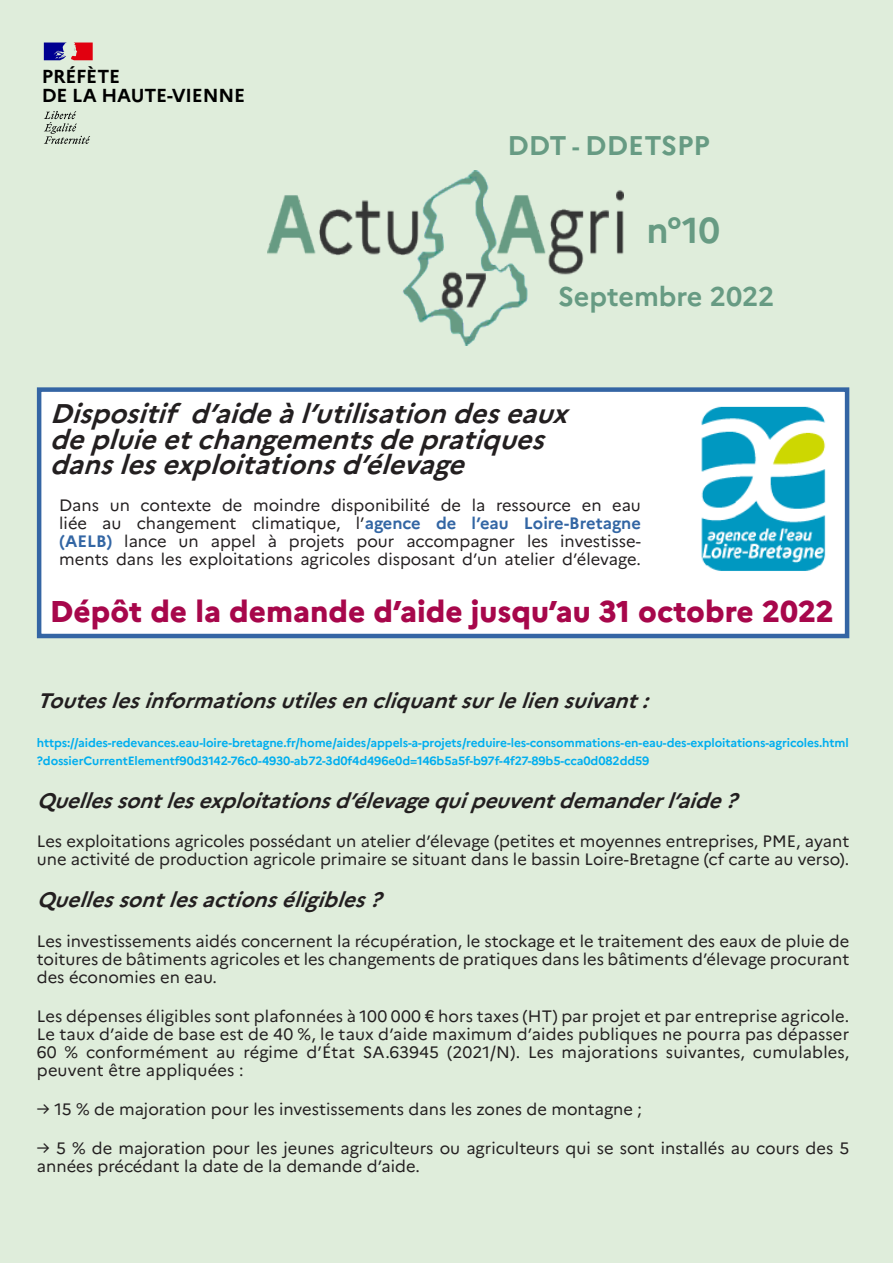
<style>
.page{position:relative;width:893px;height:1263px;background:#dfeddb}
.page>*{position:absolute;margin:0;border:0;box-sizing:border-box;transform-origin:0 0}
.t1{font:700 36px "Marianne";color:#679b83}
.contenu{font:800 30px "Marianne";color:#a7074b}
.contenu_titre{font:italic 700 27px "Marianne";color:#231f20}
.Bloc_DDT_87_page_de{font:700 27px "Marianne";color:#679b83}
.contenu-2{font:italic 700 21px "Marianne";color:#231f20}
.contenu_titre-2{font:italic 700 21px "Marianne";color:#231f20}
.t2{font:700 18.75px/19.5px "Marianne";letter-spacing:-.01em;color:#000}
.contenu-3{font:16.5px/18px "Marianne";color:#231f20}
.contenu_titre-3{font:16.5px/18px "Marianne";color:#231f20;text-align:justify}
.contenu-4{font:700 12px/18px "Marianne";letter-spacing:-.01em;color:#00aeef}
.s1{font-size:24px}
.s2{font-weight:700;color:#3366a4}
</style>
<div class="page">
<svg style="left:44px;top:111px;width:46px;height:33px"></svg>
<svg style="left:44px;top:43px;width:49px;height:17px"></svg>
<img style="left:267px;top:170px;width:356px;height:175px">
<div style="left:39px;top:390px;width:808px;height:246px;background:#fff"></div>
<div style="left:37px;top:387px;width:812px;height:251px;border:4px solid #3465a4"></div>
<img style="left:701px;top:406px;width:125px;height:165px">
<p class="t2" style="left:42px;top:66px;width:205px">PRÉFÈTE<br>DE LA HAUTE-VIENNE</p>
<p class="Bloc_DDT_87_page_de" style="left:507px;top:129px;width:204px">DDT <span class="s1">-</span> DDETSPP</p>
<p class="t1" style="left:646px;top:208px;width:75px">n°10</p>
<p class="Bloc_DDT_87_page_de" style="left:558px;top:280px;width:218px">Septembre 2022</p>
<p class="contenu_titre" style="left:50px;top:397px;width:529px">Dispositif d’aideàl’utilisationdeseaux</p>
<p class="contenu_titre" style="left:50px;top:423px;width:505px">depluieetchangementsdepratiques</p>
<p class="contenu_titre" style="left:50px;top:448px;width:425px">danslesexploitationsd’élevage</p>
<p class="contenu_titre-3" style="left:59px;top:496px;width:583px">Dans un contexte de moindre disponibilité de la ressource en eau liée au changement climatique, l’<span class="s2">agence de l’eau Loire-Bretagne (AELB)</span> lance un appel à projets pour accompagner les investisse&shy;ments dans les exploitations agricoles disposant d’un atelier d’élevage.</p>
<p class="contenu" style="left:50px;top:593px;width:785px">Dépôt de la demande d’aide jusqu’au 31 octobre 2022</p>
<p class="contenu_titre-2" style="left:37px;top:688px;width:621px">Touteslesinformationsutilesencliquantsurleliensuivant :</p>
<p class="contenu-4" style="left:37px;top:734px;width:813px">https://aides-redevances.eau-loire-bretagne.fr/home/aides/appels-a-projets/reduire-les-consommations-en-eau-des-exploitations-agricoles.html ?dossierCurrentElementf90d3142-76c0-4930-ab72-3d0f4d496e0d=146b5a5f-b97f-4f27-89b5-cca0d082dd59</p>
<p class="contenu-2" style="left:37px;top:787px;width:710px">Quellessontlesexploitationsd’élevagequipeuventdemanderl’aide?</p>
<p class="contenu-3" style="left:37px;top:832px;width:814px">Les exploitations agricoles possédant un atelier d’élevage (petites et moyennes entreprises, PME, ayant une activité de production agricole primaire se situant dans le bassin Loire-Bretagne (cf carte au verso).</p>
<p class="contenu-2" style="left:37px;top:887px;width:354px">Quellessontlesactionséligibles ?</p>
<p class="contenu-3" style="left:37px;top:931px;width:814px;text-align:justify">Les investissements aidés concernent la récupération, le stockage et le traitement des eaux de pluie de toitures de bâtiments agricoles et les changements de pratiques dans les bâtiments d’élevage procurant des économies en eau.</p>
<p class="contenu-3" style="left:37px;top:1007px;width:814px;text-align:justify">Les dépenses éligibles sont plafonnées à 100 000 € hors taxes (HT) par projet et par entreprise agricole.<br>Le taux d’aide de base est de 40 %, le taux d’aide maximum d’aides publiques ne pourra pas dépasser 60 % conformément au régime d’État SA.63945 (2021/N). Les majorations suivantes, cumulables, peuvent être appliquées :</p>
<p class="contenu-3" style="left:37px;top:1100px;width:607px">→ 15 % de majoration pour les investissements dans les zones de montagne ;</p>
<p class="contenu-3" style="left:37px;top:1139px;width:814px">→ 5 % de majoration pour les jeunes agriculteurs ou agriculteurs qui se sont installés au cours des 5 années précédant la date de la demande d’aide.</p>
</div>
